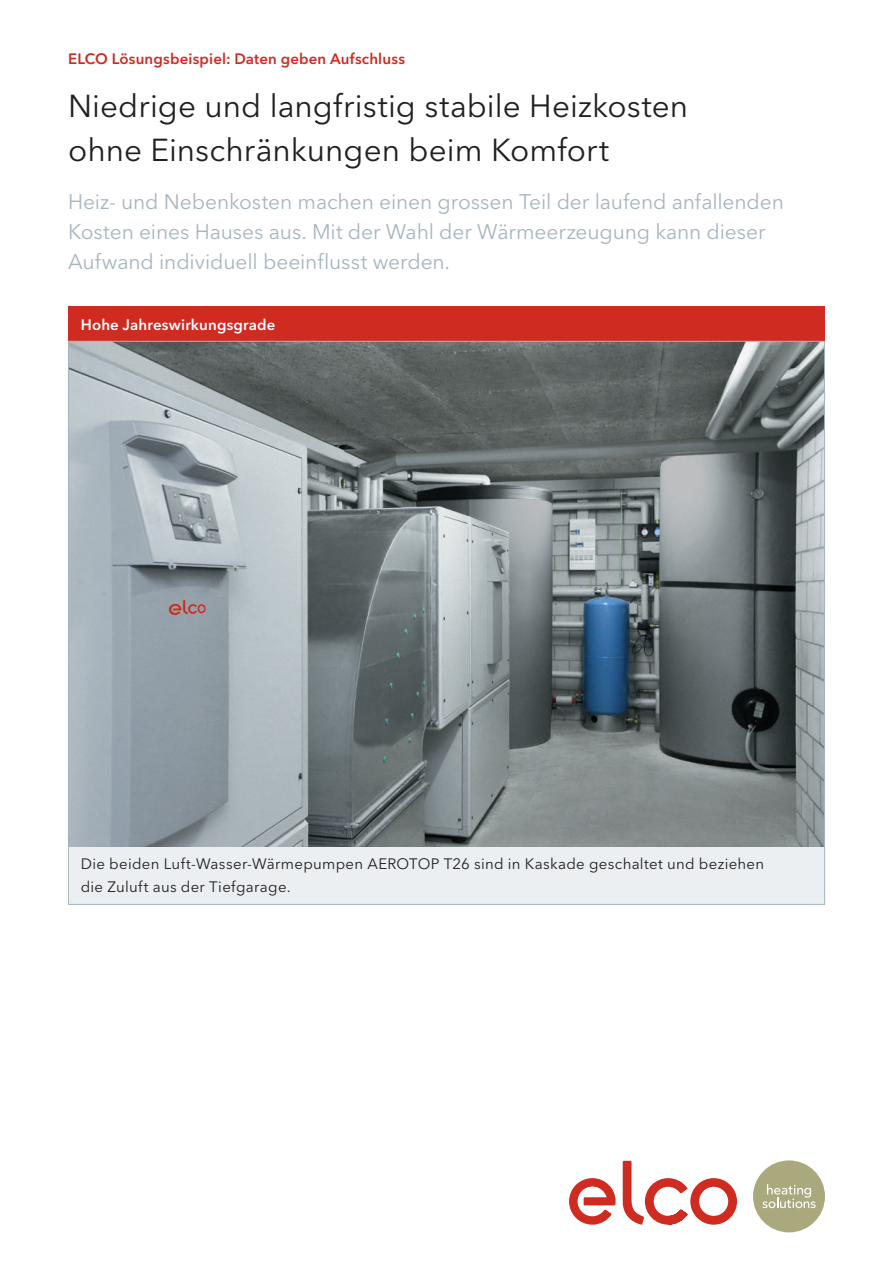
<style>
.page{position:relative;width:893px;height:1263px;background:#fff}
.page>*{position:absolute;margin:0;border:0;box-sizing:border-box;transform-origin:0 0}
.t1{font:31.5px/43.2px "Avenir Next LT Pro";color:#231f20}
.t2{font:21px/30px "Avenir Next LT Pro";letter-spacing:-.005em;color:#a7b6be}
.t3{font:15px/22.5px "Avenir Next LT Pro";letter-spacing:.02em;color:#231f20}
.t4{font:600 15px "Avenir Next LT Pro";letter-spacing:.01em;color:#cf2b21}
.t5{font:600 15px "Avenir Next LT Pro";letter-spacing:.01em;color:#fff}
</style>
<div class="page">
<div style="left:753px;top:1160px;width:72px;height:72px;background:#aaa87d;border-radius:50%"></div>
<svg style="left:762px;top:1184px;width:54px;height:24px"></svg>
<svg style="left:569px;top:1161px;width:168px;height:64px"></svg>
<img style="left:70px;top:343px;width:753px;height:504px">
<div style="left:68px;top:307px;width:757px;height:34px;background:#cf2b21"></div>
<div style="left:68px;top:847px;width:757px;height:58px;background:#ebeff1"></div>
<p class="t4" style="left:68px;top:50px;width:338px">ELCO Lösungsbeispiel: Daten geben Aufschluss</p>
<h1 class="t1" style="left:68px;top:85px;width:622px">Niedrige und langfristig stabile Heizkosten ohne Einschränkungen beim Komfort</h1>
<p class="t2" style="left:68px;top:187px;width:717px">Heiz- und Nebenkosten machen einen grossen Teil der laufend anfallenden<br>Kosten eines Hauses aus. Mit der Wahl der Wärmeerzeugung kann dieser<br>Aufwand individuell beeinflusst werden.</p>
<p class="t5" style="left:81px;top:315px;width:196px">Hohe Jahreswirkungsgrade</p>
<p class="t3" style="left:81px;top:853px;width:685px">Die beiden Luft-Wasser-Wärmepumpen AEROTOP T26 sind in Kaskade geschaltet und beziehen die Zuluft aus der Tiefgarage.</p>
</div>
